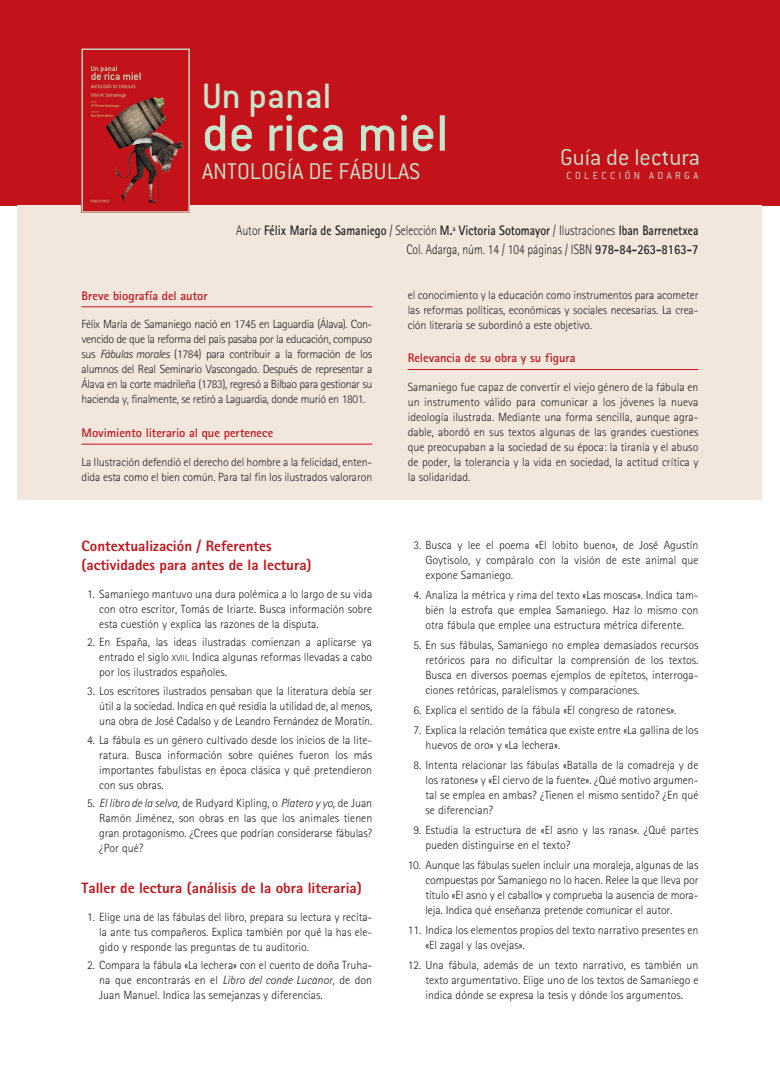
<style>
.page{position:relative;width:780px;height:1088px;background:#fff}
.page>*{position:absolute;margin:0;border:0;box-sizing:border-box;transform-origin:0 0}
.t1{font:500 56.25px "Conduit ITC";color:#c7e4cd}
.t2{font:500 38.75px "Conduit ITC";color:#c7e4cd}
.t3{font:300 25px "Conduit ITC";color:#c7e4cd}
.epig_1_talleres_Alr{font:800 15px/18.8px "Rotis Sans Serif";color:#c4121a}
._1_Línea_inicio{font:700 13.75px/18.8px "Rotis Sans Serif";color:#231f20;text-align:right;scale:.85 1}
.epígrafe_Alr{font:700 12.5px "Rotis Sans Serif";color:#c4121a}
.Tx_Guia{font:300 11.88px/15px "Rotis Sans Serif";color:#231f20;text-align:justify}
.t4{font:300 11.25px "Conduit ITC";letter-spacing:.3em;color:#c7e4cd}
.s1{font-weight:300}
.s2{font-style:italic}
.s3{font-size:8.88px}
</style>
<div class="page">
<div style="left:0;top:0;width:780px;height:206px;background:#c4121a"></div>
<div style="left:18px;top:206px;width:744px;height:294px;background:#f2e7dd"></div>
<hr style="left:81px;top:307px;width:291px;height:1px;background:#c4121a">
<hr style="left:81px;top:444px;width:291px;height:1px;background:#c4121a">
<hr style="left:407px;top:369px;width:291px;height:1px;background:#c4121a">
<img style="left:83px;top:65px;width:105px;height:146px">
<div style="left:81px;top:49px;width:109px;height:164px;border:1px solid #c7e4cd"></div>
<h2 class="t2" style="left:202px;top:74px;width:131px">Un panal</h2>
<h1 class="t1" style="left:202px;top:101px;width:248px">de rica miel</h1>
<h3 class="t3" style="left:202px;top:158px;width:219px">ANTOLOGÍA DE FÁBULAS</h3>
<h3 class="t3" style="left:560px;top:144px;width:141px">Guía de lectura</h3>
<p class="t4" style="left:566px;top:170px;width:133px">COLECCIÓN ADARGA</p>
<p class="_1_Línea_inicio" style="left:236px;top:221px;width:545px"><span class="s1">Autor</span> Félix María de Samaniego <span class="s1">/ Selección</span> M.ª Victoria Sotomayor <span class="s1">/ Ilustraciones</span> Iban Barrenetxea<br><span class="s1">Col. Adarga, núm. 14 / 104 páginas / ISBN</span> 978-84-263-8163-7</p>
<p class="epígrafe_Alr" style="left:81px;top:287px;width:128px">Breve biografía del autor</p>
<p class="Tx_Guia" style="left:81px;top:317px;width:292px">Félix María de Samaniego nació en 1745 en Laguardia (Álava). Con&shy;vencido de que la reforma del país pasaba por la educación, compuso sus <span class="s2">Fábulas morales</span> (1784) para contribuir a la formación de los alumnos del Real Seminario Vascongado. Después de representar a Álava en la corte madrileña (1783), regresó a Bilbao para gestionar su hacienda y, finalmente, se retiró a Laguardia, donde murió en 1801.</p>
<p class="epígrafe_Alr" style="left:81px;top:425px;width:193px">Movimiento literario al que pertenece</p>
<p class="Tx_Guia" style="left:81px;top:454px;width:292px">La Ilustración defendió el derecho del hombre a la felicidad, enten&shy;dida esta como el bien común. Para tal fin los ilustrados valoraron</p>
<p class="epig_1_talleres_Alr" style="left:81px;top:537px;width:231px">Contextualización / Referentes (actividades para antes de la lectura)</p>
<p class="Tx_Guia" style="left:99px;top:586px;width:274px;text-indent:-12px">1. Samaniego mantuvo una dura polémica a lo largo de su vida con otro escritor, Tomás de Iriarte. Busca información sobre esta cuestión y explica las razones de la disputa.</p>
<p class="Tx_Guia" style="left:99px;top:635px;width:274px;text-indent:-12px">2. En España, las ideas ilustradas comienzan a aplicarse ya entrado el siglo <span class="s3">xviii</span>. Indica algunas reformas llevadas a cabo por los ilustrados españoles.</p>
<p class="Tx_Guia" style="left:99px;top:683px;width:274px;text-indent:-12px">3. Los escritores ilustrados pensaban que la literatura debía ser útil a la sociedad. Indica en qué residía la utilidad de, al menos, una obra de José Cadalso y de Leandro Fernández de Moratín.</p>
<p class="Tx_Guia" style="left:99px;top:732px;width:274px;text-indent:-12px">4. La fábula es un género cultivado desde los inicios de la lite&shy;ratura. Busca información sobre quiénes fueron los más importantes fabulistas en época clásica y qué pretendieron con sus obras.</p>
<p class="Tx_Guia" style="left:99px;top:796px;width:274px;text-indent:-12px">5. <span class="s2">El libro de la selva,</span> de Rudyard Kipling, o <span class="s2">Platero y yo,</span> de Juan Ramón Jiménez, son obras en las que los animales tienen gran protagonismo. ¿Crees que podrían considerarse fábulas? ¿Por qué?</p>
<p class="epig_1_talleres_Alr" style="left:81px;top:878px;width:282px">Taller de lectura (análisis de la obra literaria)</p>
<p class="Tx_Guia" style="left:99px;top:909px;width:274px;text-indent:-12px">1. Elige una de las fábulas del libro, prepara su lectura y recíta&shy;la ante tus compañeros. Explica también por qué la has ele&shy;gido y responde las preguntas de tu auditorio.</p>
<p class="Tx_Guia" style="left:99px;top:958px;width:274px;text-indent:-12px">2. Compara la fábula «La lechera» con el cuento de doña Truha&shy;na que encontrarás en el <span class="s2">Libro del conde Lucanor,</span> de don Juan Manuel. Indica las semejanzas y diferencias.</p>
<p class="Tx_Guia" style="left:407px;top:287px;width:292px">el conocimiento y la educación como instrumentos para acometer las reformas políticas, económicas y sociales necesarias. La crea&shy;ción literaria se subordinó a este objetivo.</p>
<p class="epígrafe_Alr" style="left:407px;top:350px;width:169px">Relevancia de su obra y su figura</p>
<p class="Tx_Guia" style="left:407px;top:380px;width:292px">Samaniego fue capaz de convertir el viejo género de la fábula en un instrumento válido para comunicar a los jóvenes la nueva ideología ilustrada. Mediante una forma sencilla, aunque agra&shy;dable, abordó en sus textos algunas de las grandes cuestiones que preocupaban a la sociedad de su época: la tiranía y el abuso de poder, la tolerancia y la vida en sociedad, la actitud crítica y la solidaridad.</p>
<p class="Tx_Guia" style="left:425px;top:537px;width:274px;text-indent:-12px">3. Busca y lee el poema «El lobito bueno», de José Agustín Goytisolo, y compáralo con la visión de este animal que expone Samaniego.</p>
<p class="Tx_Guia" style="left:425px;top:587px;width:274px;text-indent:-12px">4. Analiza la métrica y rima del texto «Las moscas». Indica tam&shy;bién la estrofa que emplea Samaniego. Haz lo mismo con otra fábula que emplee una estructura métrica diferente.</p>
<p class="Tx_Guia" style="left:425px;top:637px;width:274px;text-indent:-12px">5. En sus fábulas, Samaniego no emplea demasiados recursos retóricos para no dificultar la comprensión de los textos.<br>Busca en diversos poemas ejemplos de epítetos, interroga&shy;ciones retóricas, paralelismos y comparaciones.</p>
<p class="Tx_Guia" style="left:413px;top:702px;width:264px">6. Explica el sentido de la fábula «El congreso de ratones».</p>
<p class="Tx_Guia" style="left:425px;top:722px;width:274px;text-indent:-12px">7. Explica la relación temática que existe entre «La gallina de los huevos de oro» y «La lechera».</p>
<p class="Tx_Guia" style="left:425px;top:757px;width:274px;text-indent:-12px">8. Intenta relacionar las fábulas «Batalla de la comadreja y de los ratones» y «El ciervo de la fuente». ¿Qué motivo argumen&shy;tal se emplea en ambas? ¿Tienen el mismo sentido? ¿En qué se diferencian?</p>
<p class="Tx_Guia" style="left:425px;top:823px;width:274px;text-indent:-12px">9. Estudia la estructura de «El asno y las ranas». ¿Qué partes pueden distinguirse en el texto?</p>
<p class="Tx_Guia" style="left:425px;top:858px;width:274px;text-indent:-18px">10. Aunque las fábulas suelen incluir una moraleja, algunas de las compuestas por Samaniego no lo hacen. Relee la que lleva por título «El asno y el caballo» y comprueba la ausencia de mora&shy;leja. Indica qué enseñanza pretende comunicar el autor.</p>
<p class="Tx_Guia" style="left:425px;top:923px;width:274px;text-indent:-18px">11. Indica los elementos propios del texto narrativo presentes en «El zagal y las ovejas».</p>
<p class="Tx_Guia" style="left:425px;top:958px;width:274px;text-indent:-18px">12. Una fábula, además de un texto narrativo, es también un texto argumentativo. Elige uno de los textos de Samaniego e indica dónde se expresa la tesis y dónde los argumentos.</p>
</div>
